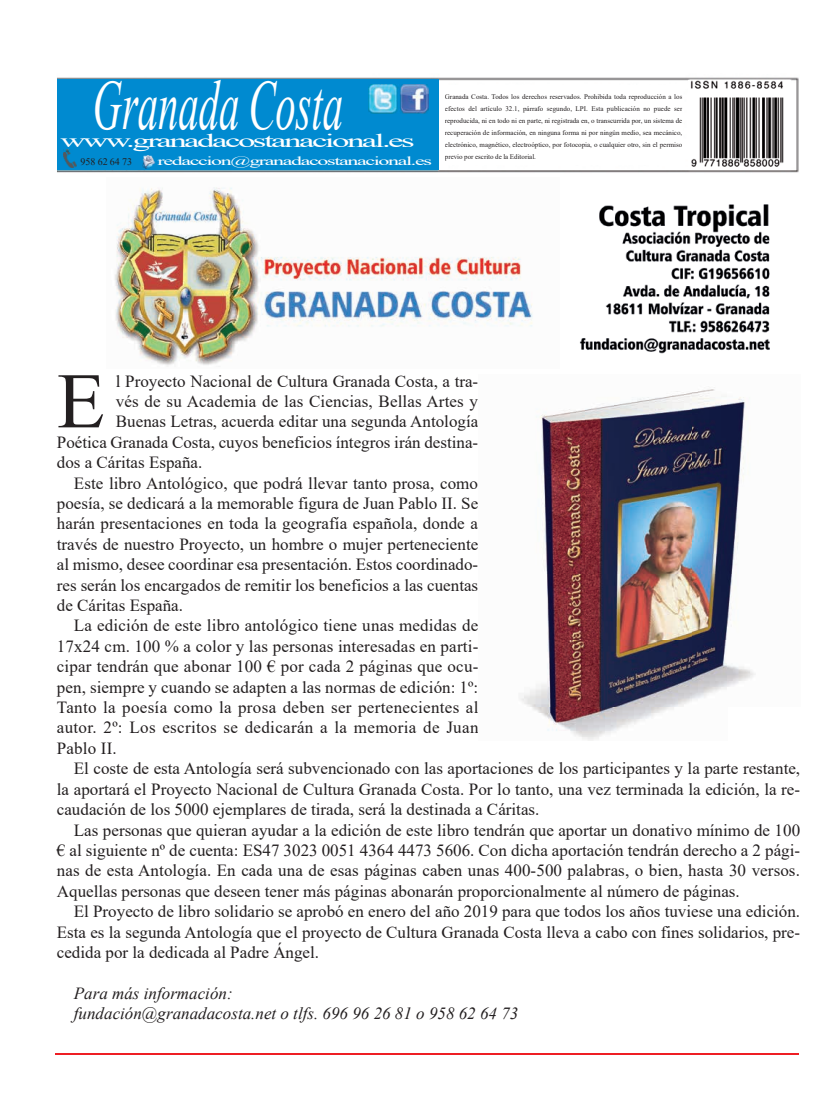
<style>
.page{position:relative;width:823px;height:1106px;background:#fff}
.page>*{position:absolute;margin:0;border:0;box-sizing:border-box;transform-origin:0 0}
.t1{font:78.6px "Times New Roman";color:#231f20}
.t2{font:italic 70px "Times New Roman";letter-spacing:-.005em;color:#fff;scale:.58 1}
.t3{font:19px "Times New Roman";letter-spacing:-.075em;color:#fff;scale:1.83 1}
.t4{font:17px "Times New Roman";color:#231f20}
.t5{font:17px "Times New Roman";letter-spacing:.02em;color:#231f20}
.t6{font:italic 17px/20.4px "Times New Roman";color:#231f20}
.t7{font:12.4px "Times New Roman";letter-spacing:-.065em;color:#fff;scale:1.78 1}
.t8{font:10px "Times New Roman";letter-spacing:-.005em;color:#231f20}
.t9{font:7px/12px "Times New Roman";letter-spacing:-.005em;color:#231f20;text-align:justify}
</style>
<div class="page">
<img style="left:57px;top:77px;width:742px;height:96px">
<svg style="left:443px;top:85px;width:240px;height:80px"></svg>
<img style="left:688px;top:80px;width:102px;height:88px">
<hr style="left:55px;top:1053px;width:742px;height:1px;background:#ee1e24">
<div style="left:57px;top:79px;width:381px;height:91px;background:#008ad0"></div>
<img style="left:63px;top:151px;width:14px;height:16px">
<img style="left:142px;top:155px;width:14px;height:13px">
<img style="left:368px;top:85px;width:60px;height:29px">
<img style="left:115px;top:187px;width:655px;height:179px">
<img style="left:520px;top:389px;width:235px;height:352px">
<h2 class="t2" style="left:93px;top:58px;width:433px">Granada Costa</h2>
<p class="t3" style="left:60px;top:127px;width:195px">www.granadacostanacional.es</p>
<p class="t8" style="left:81px;top:155px;width:53px">958 62 64 73</p>
<p class="t7" style="left:157px;top:152px;width:155px">redaccion@granadacostanacional.es</p>
<p class="t9" style="left:444px;top:91px;width:239px">Granada Costa. Todos los derechos reservados. Prohibida toda reproducción a los efectos del artículo 32.1, párrafo segundo, LPI. Esta publicación no puede ser reproducida, ni en todo ni en parte, ni registrada en, o transcurrida por, un sistema de recuperación de información, en ninguna forma ni por ningún medio, sea mecánico, electrónico, magnético, electroóptico, por fotocopia, o cualquier otro, sin el permiso previo por escrito de la Editorial.</p>
<h1 class="t1" style="left:57px;top:345px;width:50px">E</h1>
<p class="t4" style="left:116px;top:369px;width:363px">l Proyecto Nacional de Cultura Granada Costa, a tra-</p>
<p class="t4" style="left:116px;top:389px;width:363px">vés de su Academia de las Ciencias, Bellas Artes y</p>
<p class="t4" style="left:116px;top:409px;width:363px">Buenas Letras, acuerda editar una segunda Antología</p>
<p class="t4" style="left:57px;top:430px;width:422px">Poética Granada Costa, cuyos beneficios íntegros irán destina-</p>
<p class="t4" style="left:57px;top:450px;width:147px">dos a Cáritas España.</p>
<p class="t4" style="left:74px;top:471px;width:405px">Este libro Antológico, que podrá llevar tanto prosa, como</p>
<p class="t4" style="left:57px;top:491px;width:422px">poesía, se dedicará a la memorable figura de Juan Pablo II. Se</p>
<p class="t4" style="left:57px;top:511px;width:422px">harán presentaciones en toda la geografía española, donde a</p>
<p class="t4" style="left:57px;top:532px;width:422px">través de nuestro Proyecto, un hombre o mujer perteneciente</p>
<p class="t4" style="left:57px;top:552px;width:422px">al mismo, desee coordinar esa presentación. Estos coordinado-</p>
<p class="t4" style="left:57px;top:573px;width:422px">res serán los encargados de remitir los beneficios a las cuentas</p>
<p class="t4" style="left:57px;top:593px;width:128px">de Cáritas España.</p>
<p class="t4" style="left:74px;top:613px;width:405px">La edición de este libro antológico tiene unas medidas de</p>
<p class="t4" style="left:57px;top:634px;width:422px">17x24 cm. 100 % a color y las personas interesadas en parti-</p>
<p class="t4" style="left:57px;top:654px;width:423px">cipar tendrán que abonar 100 € por cada 2 páginas que ocu-</p>
<p class="t4" style="left:57px;top:675px;width:423px">pen, siempre y cuando se adapten a las normas de edición: 1º:</p>
<p class="t5" style="left:57px;top:695px;width:423px">Tanto la poesía como la prosa deben ser pertenecientes al</p>
<p class="t5" style="left:57px;top:715px;width:423px">autor. 2º: Los escritos se dedicarán a la memoria de Juan</p>
<p class="t4" style="left:57px;top:736px;width:61px">Pablo II.</p>
<p class="t4" style="left:74px;top:756px;width:727px">El coste de esta Antología será subvencionado con las aportaciones de los participantes y la parte restante,</p>
<p class="t4" style="left:57px;top:777px;width:744px">la aportará el Proyecto Nacional de Cultura Granada Costa. Por lo tanto, una vez terminada la edición, la re-</p>
<p class="t4" style="left:57px;top:797px;width:484px">caudación de los 5000 ejemplares de tirada, será la destinada a Cáritas.</p>
<p class="t4" style="left:74px;top:817px;width:727px">Las personas que quieran ayudar a la edición de este libro tendrán que aportar un donativo mínimo de 100</p>
<p class="t4" style="left:57px;top:838px;width:744px">€ al siguiente nº de cuenta: ES47 3023 0051 4364 4473 5606. Con dicha aportación tendrán derecho a 2 pági-</p>
<p class="t4" style="left:57px;top:858px;width:744px">nas de esta Antología. En cada una de esas páginas caben unas 400-500 palabras, o bien, hasta 30 versos.</p>
<p class="t4" style="left:57px;top:879px;width:684px">Aquellas personas que deseen tener más páginas abonarán proporcionalmente al número de páginas.</p>
<p class="t4" style="left:74px;top:899px;width:727px">El Proyecto de libro solidario se aprobó en enero del año 2019 para que todos los años tuviese una edición.</p>
<p class="t4" style="left:57px;top:919px;width:744px">Esta es la segunda Antología que el proyecto de Cultura Granada Costa lleva a cabo con fines solidarios, pre-</p>
<p class="t4" style="left:57px;top:940px;width:264px">cedida por la dedicada al Padre Ángel.</p>
<p class="t6" style="left:74px;top:982px;width:445px">Para más información:<br>fundación@granadacosta.net o tlfs. 696 96 26 81 o 958 62 64 73</p>
</div>
